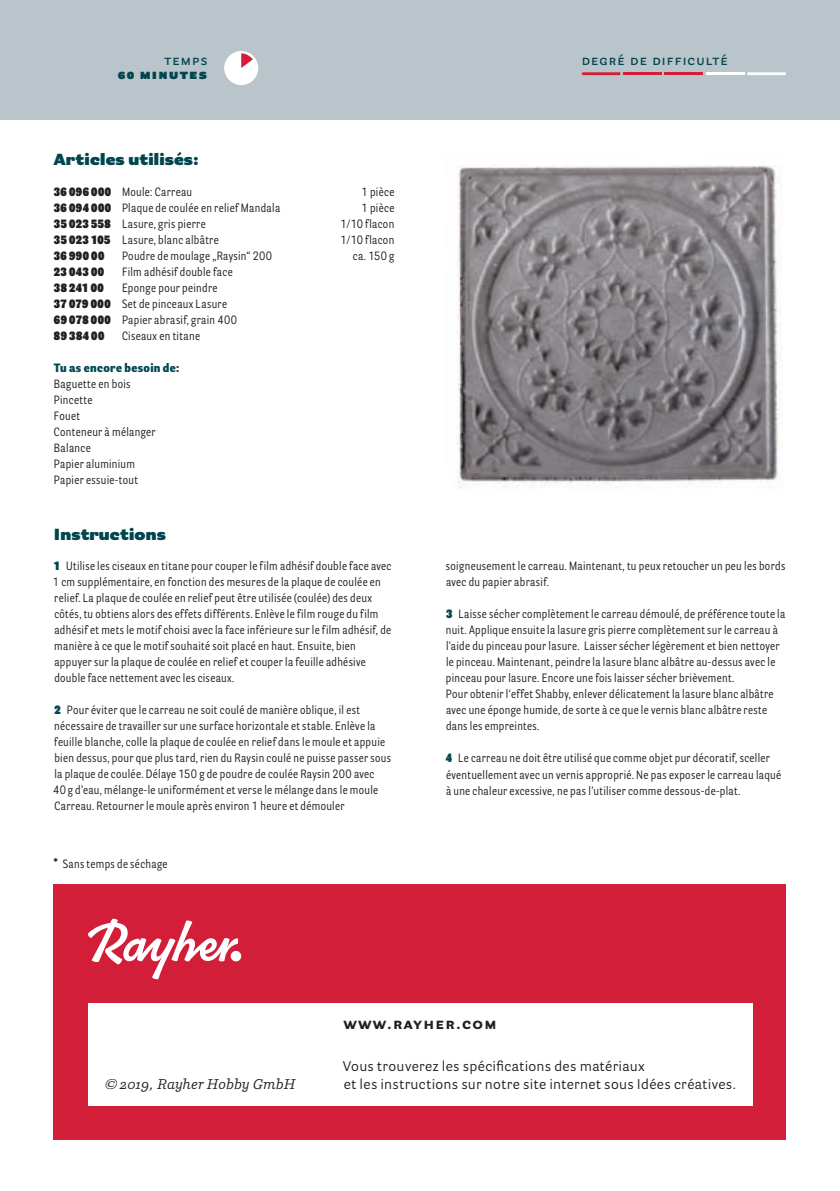
<style>
.page{position:relative;width:840px;height:1191px;background:#fff}
.page>*{position:absolute;margin:0;border:0;box-sizing:border-box;transform-origin:0 0}
.t1{font:900 16px "Parry Grotesque Pro";letter-spacing:.01em;color:#01464f}
.t2{font:700 16px "Parry Grotesque Pro";letter-spacing:.08em;color:#231f20}
.t3{font:14px/18px "Parry Grotesque Pro";letter-spacing:.02em;color:#231f20}
.t4{font:600 14px "Parry Grotesque Pro";letter-spacing:.08em;color:#01464f}
.t5{font:italic 14px "Parry Pro";letter-spacing:.01em;color:#231f20}
.t6{font:900 14px "Parry Grotesque Pro";letter-spacing:.08em;color:#01464f}
.t7{font:12px/16px "Parry Grot Con Pro";letter-spacing:.025em;color:#231f20}
.t8{font:900 12px "Parry Grot Con Pro";letter-spacing:.04em;color:#231f20}
.t9{font:900 12px "Parry Grot Con Pro";letter-spacing:.03em;color:#01464f}
.s1{font-weight:900}
.s2{font-weight:900;color:#01464f}
</style>
<div class="page">
<div style="left:54px;top:884px;width:731px;height:256px;background:#d21e38"></div>
<div style="left:88px;top:1003px;width:663px;height:103px;background:#fff"></div>
<div style="left:0;top:0;width:839px;height:119px;background:#b9c5ca"></div>
<svg style="left:88px;top:918px;width:150px;height:61px"></svg>
<div style="left:230px;top:951px;width:11px;height:10px;background:#fff;border-radius:50%"></div>
<div style="left:224px;top:51px;width:34px;height:34px;background:#fff;border-radius:50%"></div>
<svg style="left:241px;top:53px;width:12px;height:15px"></svg>
<svg style="left:581px;top:72px;width:39px;height:3px"></svg>
<hr style="left:622px;top:72px;width:39px;height:3px;background:#d21e38">
<hr style="left:664px;top:72px;width:38px;height:3px;background:#d21e38">
<hr style="left:705px;top:72px;width:39px;height:3px;background:#fff">
<svg style="left:747px;top:72px;width:38px;height:3px"></svg>
<img style="left:457px;top:165px;width:325px;height:324px">
<p class="t4" style="left:164px;top:50px;width:44px">temps</p>
<p class="t4" style="left:581px;top:50px;width:148px">degré de difficulté</p>
<p class="t6" style="left:118px;top:63px;width:91px">60 minutes</p>
<h1 class="t1" style="left:54px;top:148px;width:146px">Articles utilisés:</h1>
<p class="t7" style="left:54px;top:184px;width:140px"><span class="s1">36 096 000</span> Moule: Carreau</p>
<p class="t7" style="left:361px;top:184px;width:34px">1 pièce</p>
<p class="t7" style="left:54px;top:200px;width:227px"><span class="s1">36 094 000</span> Plaque de coulée en relief Mandala</p>
<p class="t7" style="left:361px;top:200px;width:34px">1 pièce</p>
<p class="t7" style="left:54px;top:216px;width:153px"><span class="s1">35 023 558</span> Lasure, gris pierre</p>
<p class="t7" style="left:340px;top:216px;width:55px">1/10 flacon</p>
<p class="t7" style="left:54px;top:232px;width:166px"><span class="s1">35 023 105</span> Lasure, blanc albâtre</p>
<p class="t7" style="left:340px;top:232px;width:55px">1/10 flacon</p>
<p class="t8" style="left:54px;top:247px;width:52px">36 990 00</p>
<p class="t7" style="left:122px;top:248px;width:151px">Poudre de moulage „Raysin“ 200</p>
<p class="t7" style="left:353px;top:248px;width:43px">ca. 150 g</p>
<p class="t8" style="left:54px;top:263px;width:52px">23 043 00</p>
<p class="t7" style="left:122px;top:264px;width:112px">Film adhésif double face</p>
<p class="t8" style="left:54px;top:279px;width:51px">38 241 00</p>
<p class="t7" style="left:54px;top:280px;width:184px;text-indent:68px">Eponge pour peindre<br><span class="s1">37 079 000</span> Set de pinceaux Lasure<br><span class="s1">69 078 000</span> Papier abrasif, grain 400<br><span class="s1">89 384 00</span></p>
<p class="t7" style="left:122px;top:328px;width:79px">Ciseaux en titane</p>
<p class="t9" style="left:54px;top:359px;width:127px">Tu as encore besoin de:</p>
<p class="t7" style="left:54px;top:376px;width:103px">Baguette en bois<br>Pincette<br>Fouet<br>Conteneur à mélanger<br>Balance<br>Papier aluminium<br>Papier essuie-tout</p>
<h1 class="t1" style="left:54px;top:522px;width:113px">Instructions</h1>
<p class="t7" style="left:53px;top:558px;width:340px"><span class="s2">1</span> Utilise les ciseaux en titane pour couper le film adhésif double face avec 1 cm supplémentaire, en fonction des mesures de la plaque de coulée en relief. La plaque de coulée en relief peut être utilisée (coulée) des deux côtés, tu obtiens alors des effets différents. Enlève le film rouge du film adhésif et mets le motif choisi avec la face inférieure sur le film adhésif, de manière à ce que le motif souhaité soit placé en haut. Ensuite, bien appuyer sur la plaque de coulée en relief et couper la feuille adhésive double face nettement avec les ciseaux.</p>
<p class="t7" style="left:53px;top:702px;width:339px"><span class="s2">2</span> Pour éviter que le carreau ne soit coulé de manière oblique, il est nécessaire de travailler sur une surface horizontale et stable. Enlève la feuille blanche, colle la plaque de coulée en relief dans le moule et appuie bien dessus, pour que plus tard, rien du Raysin coulé ne puisse passer sous la plaque de coulée. Délaye 150 g de poudre de coulée Raysin 200 avec<br>40 g d’eau, mélange-le uniformément et verse le mélange dans le moule Carreau. Retourner le moule après environ 1 heure et démouler</p>
<p class="t7" style="left:54px;top:855px;width:115px"><sup>*</sup> Sans temps de séchage</p>
<p class="t7" style="left:445px;top:558px;width:341px">soigneusement le carreau. Maintenant, tu peux retoucher un peu les bords avec du papier abrasif.</p>
<p class="t7" style="left:445px;top:606px;width:341px"><span class="s2">3</span> Laisse sécher complètement le carreau démoulé, de préférence toute la nuit. Applique ensuite la lasure gris pierre complètement sur le carreau à l’aide du pinceau pour lasure. Laisser sécher légèrement et bien nettoyer le pinceau. Maintenant, peindre la lasure blanc albâtre au-dessus avec le pinceau pour lasure. Encore une fois laisser sécher brièvement.<br>Pour obtenir l‘effet Shabby, enlever délicatement la lasure blanc albâtre avec une éponge humide, de sorte à ce que le vernis blanc albâtre reste dans les empreintes.</p>
<p class="t7" style="left:445px;top:750px;width:336px"><span class="s2">4</span> Le carreau ne doit être utilisé que comme objet pur décoratif, sceller éventuellement avec un vernis approprié. Ne pas exposer le carreau laqué à une chaleur excessive, ne pas l’utiliser comme dessous-de-plat.</p>
<p class="t5" style="left:105px;top:1074px;width:192px">© 2019, Rayher Hobby GmbH</p>
<h1 class="t2" style="left:343px;top:1012px;width:155px">www.rayher.com</h1>
<p class="t3" style="left:343px;top:1056px;width:394px">Vous trouverez les spécifications des matériaux<br>et les instructions sur notre site internet sous Idées créatives.</p>
</div>
